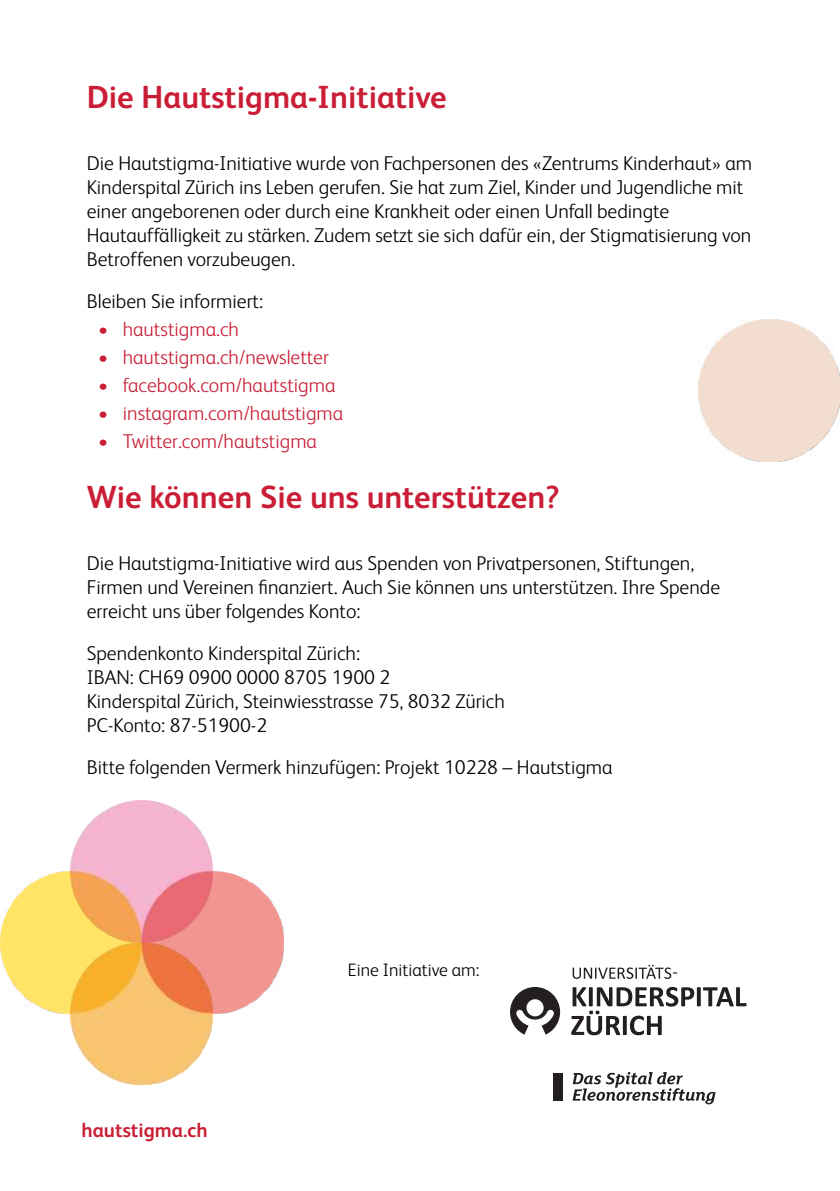
<style>
.page{position:relative;width:840px;height:1191px;background:#fff}
.page>*{position:absolute;margin:0;border:0;box-sizing:border-box;transform-origin:0 0}
.t1{font:700 32px "FS Albert";color:#ca1e36}
.t2{font:300 20px/24px "FS Albert";color:#000}
.t3{font:300 20px "FS Albert";color:#c91f36}
.t4{font:700 20px "FS Albert";color:#c91e36}
.t5{font:300 18px "FS Albert";color:#000}
</style>
<div class="page">
<img style="left:0;top:871px;width:283px;height:142px">
<img style="left:71px;top:801px;width:142px;height:283px">
<img style="left:698px;top:319px;width:141px;height:142px">
<div style="left:553px;top:1073px;width:9px;height:27px;background:#231f20"></div>
<svg style="left:572px;top:1072px;width:143px;height:32px"></svg>
<svg style="left:571px;top:987px;width:175px;height:48px"></svg>
<svg style="left:572px;top:964px;width:104px;height:15px"></svg>
<svg style="left:510px;top:987px;width:49px;height:47px"></svg>
<h1 class="t1" style="left:87px;top:83px;width:361px">Die Hautstigma-Initiative</h1>
<p class="t2" style="left:87px;top:152px;width:666px">Die Hautstigma-Initiative wurde von Fachpersonen des «Zentrums Kinderhaut» am Kinderspital Zürich ins Leben gerufen. Sie hat zum Ziel, Kinder und Jugendliche mit einer angeborenen oder durch eine Krankheit oder einen Unfall bedingte Hautauffälligkeit zu stärken. Zudem setzt sie sich dafür ein, der Stigmatisierung von Betroffenen vorzubeugen.</p>
<p class="t2" style="left:87px;top:290px;width:178px">Bleiben Sie informiert:</p>
<p class="t3" style="left:98px;top:320px;width:142px">• hautstigma.ch</p>
<p class="t3" style="left:98px;top:348px;width:232px">• hautstigma.ch/newsletter</p>
<p class="t3" style="left:98px;top:376px;width:239px">• facebook.com/hautstigma</p>
<p class="t3" style="left:98px;top:404px;width:246px">• instagram.com/hautstigma</p>
<p class="t3" style="left:98px;top:432px;width:220px">• Twitter.com/hautstigma</p>
<h1 class="t1" style="left:87px;top:483px;width:474px">Wie können Sie uns unterstützen?</h1>
<p class="t2" style="left:87px;top:552px;width:634px">Die Hautstigma-Initiative wird aus Spenden von Privatpersonen, Stiftungen,<br>Firmen und Vereinen finanziert. Auch Sie können uns unterstützen. Ihre Spende erreicht uns über folgendes Konto:</p>
<p class="t2" style="left:87px;top:642px;width:419px">Spendenkonto Kinderspital Zürich:<br>IBAN: CH69 0900 0000 8705 1900 2<br>Kinderspital Zürich, Steinwiesstrasse 75, 8032 Zürich PC-Konto: 87-51900-2</p>
<p class="t2" style="left:87px;top:756px;width:527px">Bitte folgenden Vermerk hinzufügen: Projekt 10228 – Hautstigma</p>
<p class="t4" style="left:81px;top:1121px;width:128px">hautstigma.ch</p>
<p class="t5" style="left:348px;top:962px;width:133px">Eine Initiative am:</p>
</div>
